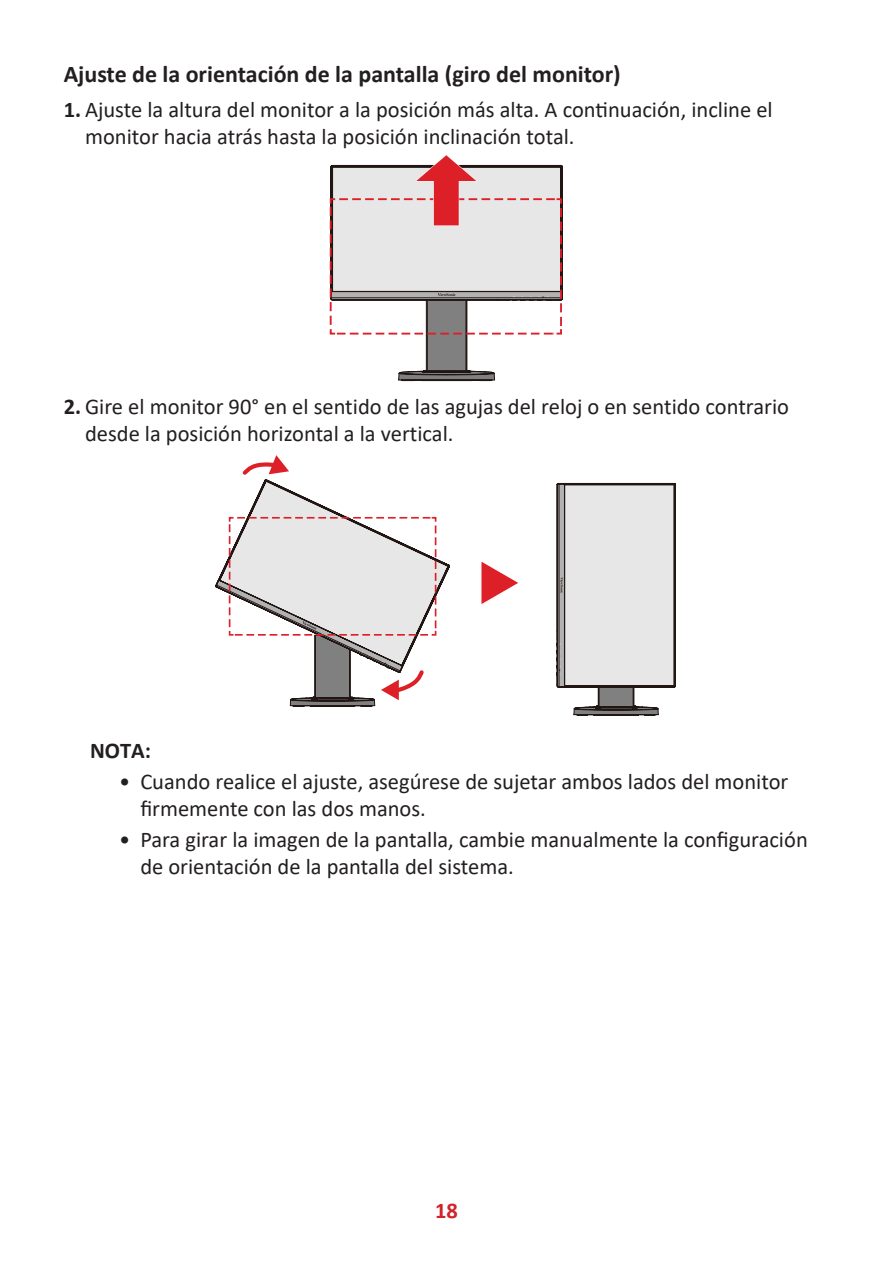
<style>
.page{position:relative;width:893px;height:1263px;background:#fff}
.page>*{position:absolute;margin:0;border:0;box-sizing:border-box;transform-origin:0 0}
.t1{font:700 24px "Calibri";color:#231f20}
.t2{font:22.5px/27px "Calibri";color:#231f20}
.t3{font:700 22.5px "Calibri";color:#231f20}
.t4{font:700 22.5px "Calibri";color:#d1232a}
.s1{font-weight:700}
</style>
<div class="page">
<svg style="left:329px;top:155px;width:234px;height:226px"></svg>
<svg style="left:481px;top:562px;width:37px;height:43px"></svg>
<svg style="left:556px;top:483px;width:120px;height:233px;background:#d2d2d1"></svg>
<svg style="left:216px;top:455px;width:234px;height:252px"></svg>
<p class="t1" style="left:64px;top:57px;width:558px">Ajuste de la orientación de la pantalla (giro del monitor)</p>
<p class="t2" style="left:85px;top:96px;width:689px;text-indent:-21px"><span class="s1">1.</span> Ajuste la altura del monitor a la posición más alta. A continuación, incline el monitor hacia atrás hasta la posición inclinación total.</p>
<p class="t2" style="left:85px;top:393px;width:705px;text-indent:-21px"><span class="s1">2.</span> Gire el monitor 90° en el sentido de las agujas del reloj o en sentido contrario desde la posición horizontal a la vertical.</p>
<p class="t3" style="left:90px;top:734px;width:63px">NOTA:</p>
<p class="t2" style="left:140px;top:767px;width:650px;text-indent:-21px">• Cuando realice el ajuste, asegúrese de sujetar ambos lados del monitor firmemente con las dos manos.</p>
<p class="t2" style="left:140px;top:826px;width:669px;text-indent:-21px">• Para girar la imagen de la pantalla, cambie manualmente la configuración de orientación de la pantalla del sistema.</p>
<p class="t4" style="left:435px;top:1194px;width:24px">18</p>
</div>
